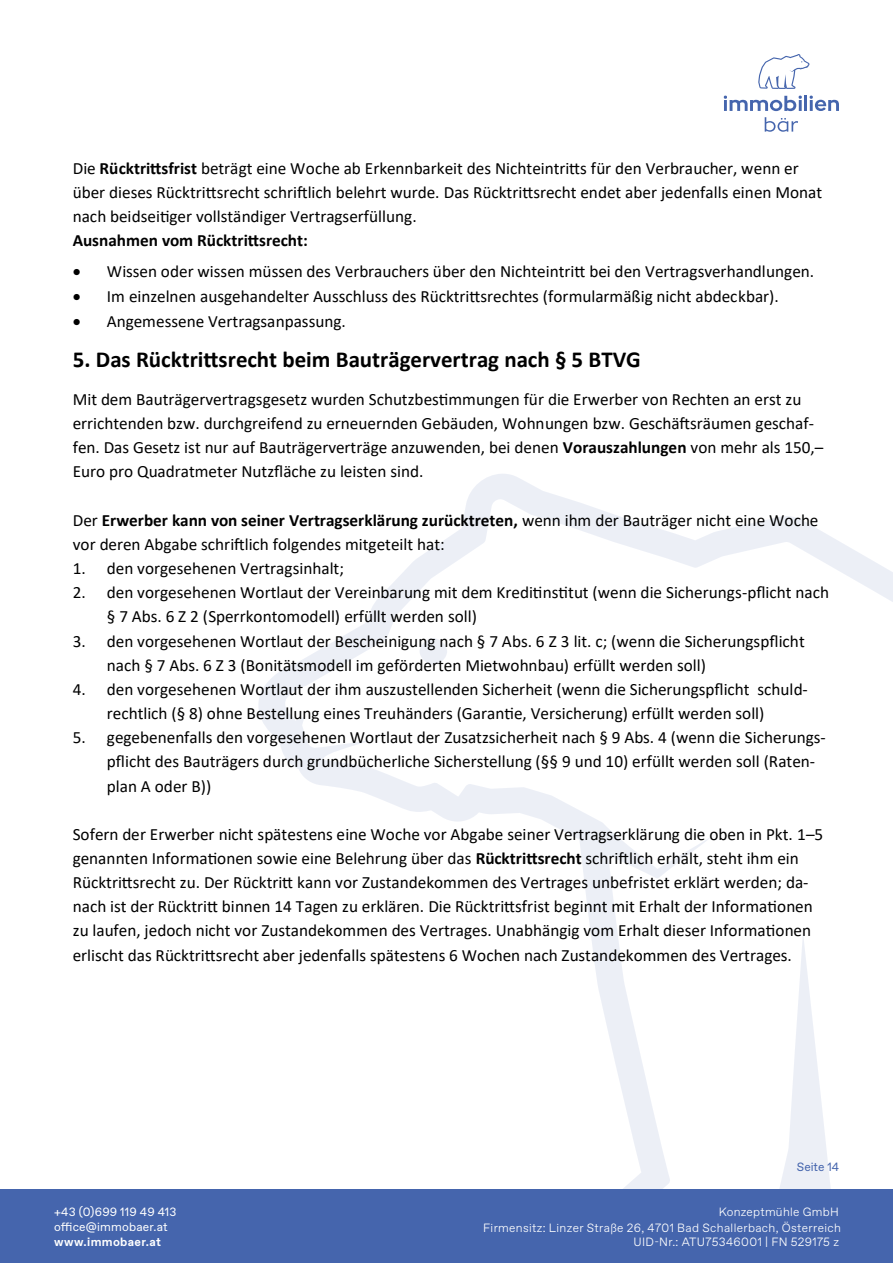
<style>
.page{position:relative;width:893px;height:1263px;background:#fff}
.page>*{position:absolute;margin:0;border:0;box-sizing:border-box;transform-origin:0 0}
.t1{font:700 22.95px "Calibri";color:#000}
.t2{font:17.25px/24.2px "Calibri";color:#000}
.t3{font:300 12px/15.8px "Favorit Pro";letter-spacing:.03em;color:#fff;text-align:right}
.t4{font:12px "Favorit Pro";letter-spacing:.015em;color:#fff}
.t5{font:700 12px "Favorit Pro";letter-spacing:.03em;color:#fff}
.t6{font:12px "Favorit Pro";color:#4565ad}
.s1{font-weight:700}
</style>
<div class="page">
<svg style="left:257px;top:474px;width:636px;height:716px"></svg>
<div style="left:419px;top:638px;width:28px;height:27px;background:#eceff6;border-radius:50%"></div>
<div style="left:0;top:1190px;width:893px;height:73px;background:#4565ad"></div>
<svg style="left:758px;top:54px;width:52px;height:35px"></svg>
<svg style="left:765px;top:117px;width:33px;height:15px"></svg>
<hr style="left:804px;top:96px;width:3px;height:15px;background:#4565ad">
<svg style="left:809px;top:95px;width:30px;height:16px"></svg>
<svg style="left:724px;top:95px;width:78px;height:16px"></svg>
<p class="t2" style="left:73px;top:156px;width:751px">Die <span class="s1">Rücktrittsfrist</span> beträgt eine Woche ab Erkennbarkeit des Nichteintritts für den Verbraucher, wenn er über dieses Rücktrittsrecht schriftlich belehrt wurde. Das Rücktrittsrecht endet aber jedenfalls einen Monat nach beidseitiger vollständiger Vertragserfüllung.<br><span class="s1">Ausnahmen vom Rücktrittsrecht:</span></p>
<p class="t2" style="left:73px;top:259px;width:743px">• Wissen oder wissen müssen des Verbrauchers über den Nichteintritt bei den Vertragsverhandlungen.</p>
<p class="t2" style="left:73px;top:284px;width:708px">• Im einzelnen ausgehandelter Ausschluss des Rücktrittsrechtes (formularmäßig nicht abdeckbar).</p>
<p class="t2" style="left:73px;top:309px;width:275px">• Angemessene Vertragsanpassung.</p>
<p class="t1" style="left:73px;top:343px;width:569px">5. Das Rücktrittsrecht beim Bauträgervertrag nach § 5 BTVG</p>
<p class="t2" style="left:73px;top:387px;width:752px">Mit dem Bauträgervertragsgesetz wurden Schutzbestimmungen für die Erwerber von Rechten an erst zu errichtenden bzw. durchgreifend zu erneuernden Gebäuden, Wohnungen bzw. Geschäftsräumen geschaf&shy;fen. Das Gesetz ist nur auf Bauträgerverträge anzuwenden, bei denen <span class="s1">Vorauszahlungen</span> von mehr als 150,– Euro pro Quadratmeter Nutzfläche zu leisten sind.</p>
<p class="t2" style="left:73px;top:507px;width:747px">Der <span class="s1">Erwerber kann von seiner Vertragserklärung zurücktreten,</span> wenn ihm der Bauträger nicht eine Woche vor deren Abgabe schriftlich folgendes mitgeteilt hat:</p>
<p class="t2" style="left:73px;top:556px;width:273px">1. den vorgesehenen Vertragsinhalt;</p>
<p class="t2" style="left:107px;top:580px;width:724px;text-indent:-34px">2. den vorgesehenen Wortlaut der Vereinbarung mit dem Kreditinstitut (wenn die Sicherungs-pflicht nach § 7 Abs. 6 Z 2 (Sperrkontomodell) erfüllt werden soll)</p>
<p class="t2" style="left:107px;top:628px;width:699px;text-indent:-34px">3. den vorgesehenen Wortlaut der Bescheinigung nach § 7 Abs. 6 Z 3 lit. c; (wenn die Sicherungspflicht nach § 7 Abs. 6 Z 3 (Bonitätsmodell im geförderten Mietwohnbau) erfüllt werden soll)</p>
<p class="t2" style="left:73px;top:676px;width:737px;text-align:center">4. den vorgesehenen Wortlaut der ihm auszustellenden Sicherheit (wenn die Sicherungspflicht schuld&shy;rechtlich (§ 8) ohne Bestellung eines Treuhänders (Garantie, Versicherung) erfüllt werden soll)</p>
<p class="t2" style="left:107px;top:725px;width:720px;text-indent:-34px">5. gegebenenfalls den vorgesehenen Wortlaut der Zusatzsicherheit nach § 9 Abs. 4 (wenn die Sicherungs&shy;pflicht des Bauträgers durch grundbücherliche Sicherstellung (§§ 9 und 10) erfüllt werden soll (Raten&shy;plan A oder B))</p>
<p class="t2" style="left:73px;top:822px;width:752px">Sofern der Erwerber nicht spätestens eine Woche vor Abgabe seiner Vertragserklärung die oben in Pkt. 1–5 genannten Informationen sowie eine Belehrung über das <span class="s1">Rücktrittsrecht</span> schriftlich erhält, steht ihm ein Rücktrittsrecht zu. Der Rücktritt kann vor Zustandekommen des Vertrages unbefristet erklärt werden; da&shy;nach ist der Rücktritt binnen 14 Tagen zu erklären. Die Rücktrittsfrist beginnt mit Erhalt der Informationen zu laufen, jedoch nicht vor Zustandekommen des Vertrages. Unabhängig vom Erhalt dieser Informationen erlischt das Rücktrittsrecht aber jedenfalls spätestens 6 Wochen nach Zustandekommen des Vertrages.</p>
<p class="t4" style="left:54px;top:1203px;width:124px">+43 (0)699 119 49 413</p>
<p class="t4" style="left:54px;top:1218px;width:115px">office@immobaer.at</p>
<p class="t5" style="left:54px;top:1233px;width:109px">www.immobaer.at</p>
<p class="t6" style="left:797px;top:1159px;width:44px">Seite 14</p>
<p class="t3" style="left:483px;top:1203px;width:359px">Konzeptmühle GmbH<br>Firmensitz: Linzer Straße 26, 4701 Bad Schallerbach, Österreich</p>
<p class="t3" style="left:633px;top:1233px;width:207px">UID-Nr.: ATU75346001 | FN 529175 z</p>
</div>
